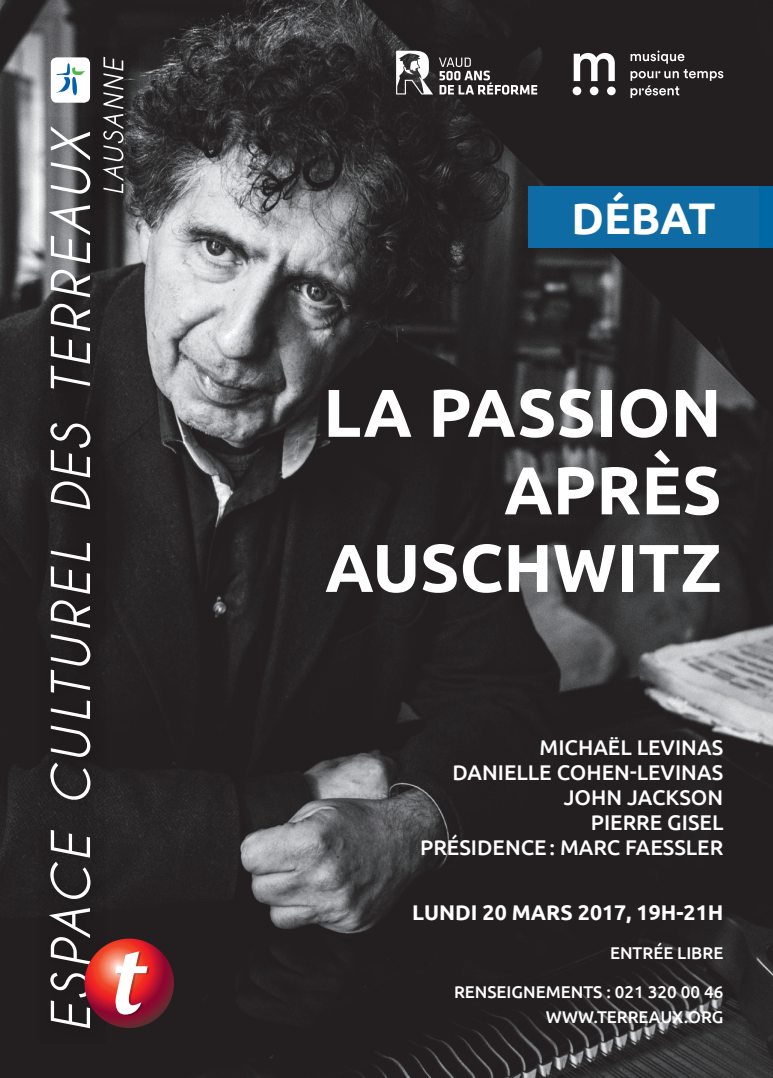
<style>
.page{position:relative;width:773px;height:1078px;background:#fff}
.page>*{position:absolute;margin:0;border:0;box-sizing:border-box;transform-origin:0 0}
.t1{font:700 67.5px/77.5px "Ubuntu";color:#fff;text-align:right}
.t2{font:700 44.25px "Ubuntu";letter-spacing:-.005em;color:#fff}
.t3{font:500 21.25px/25px "Ubuntu";color:#fff;text-align:right}
.t4{font:700 21.25px "Ubuntu";color:#fff}
.t5{font:500 17px/25px "Ubuntu";color:#fff;text-align:right}
</style>
<div class="page">
<img style="left:0;top:0;width:772px;height:1077px">
<svg style="left:39px;top:117px;width:67px;height:926px;background:#2d2a2b"></svg>
<svg style="left:49px;top:126px;width:41px;height:901px;background:#545252"></svg>
<svg style="left:93px;top:47px;width:46px;height:161px;background:#2f2d2e"></svg>
<svg style="left:102px;top:57px;width:21px;height:136px;background:#504e4f"></svg>
<div style="left:51px;top:57px;width:39px;height:46px;background:#fff;border-radius:6px"></div>
<svg style="left:84px;top:938px;width:90px;height:89px;background:#b82a33"></svg>
<svg style="left:115px;top:951px;width:35px;height:64px"></svg>
<svg style="left:56px;top:63px;width:29px;height:32px"></svg>
<div style="left:528px;top:186px;width:244px;height:61px;background:#0068a5"></div>
<div style="left:528px;top:186px;width:230px;height:61px;background:#0f6ba4"></div>
<svg style="left:573px;top:53px;width:41px;height:28px"></svg>
<div style="left:572px;top:87px;width:9px;height:8px;background:#fff;border-radius:50%"></div>
<div style="left:607px;top:87px;width:8px;height:8px;background:#fff;border-radius:50%"></div>
<div style="left:589px;top:87px;width:9px;height:8px;background:#fff;border-radius:50%"></div>
<svg style="left:630px;top:51px;width:93px;height:47px;background:#454243"></svg>
<svg style="left:439px;top:58px;width:98px;height:36px;background:#555253"></svg>
<svg style="left:396px;top:51px;width:37px;height:43px"></svg>
<h2 class="t2" style="left:571px;top:191px;width:145px">DÉBAT</h2>
<h1 class="t1" style="left:323px;top:373px;width:400px">LA PASSION<br>APRÈS<br>AUSCHWITZ</h1>
<p class="t3" style="left:420px;top:734px;width:305px">MICHAËL LEVINAS<br>DANIELLE COHEN-LEVINAS<br>JOHN JACKSON<br>PIERRE GISEL<br>PRÉSIDENCE: MARC FAESSLER</p>
<p class="t4" style="left:412px;top:898px;width:312px">LUNDI 20 MARS 2017, 19H-21H</p>
<p class="t5" style="left:610px;top:939px;width:115px">ENTRÉE LIBRE</p>
<p class="t5" style="left:454px;top:978px;width:271px">RENSEIGNEMENTS : 021 320 00 46<br>WWW.TERREAUX.ORG</p>
</div>
